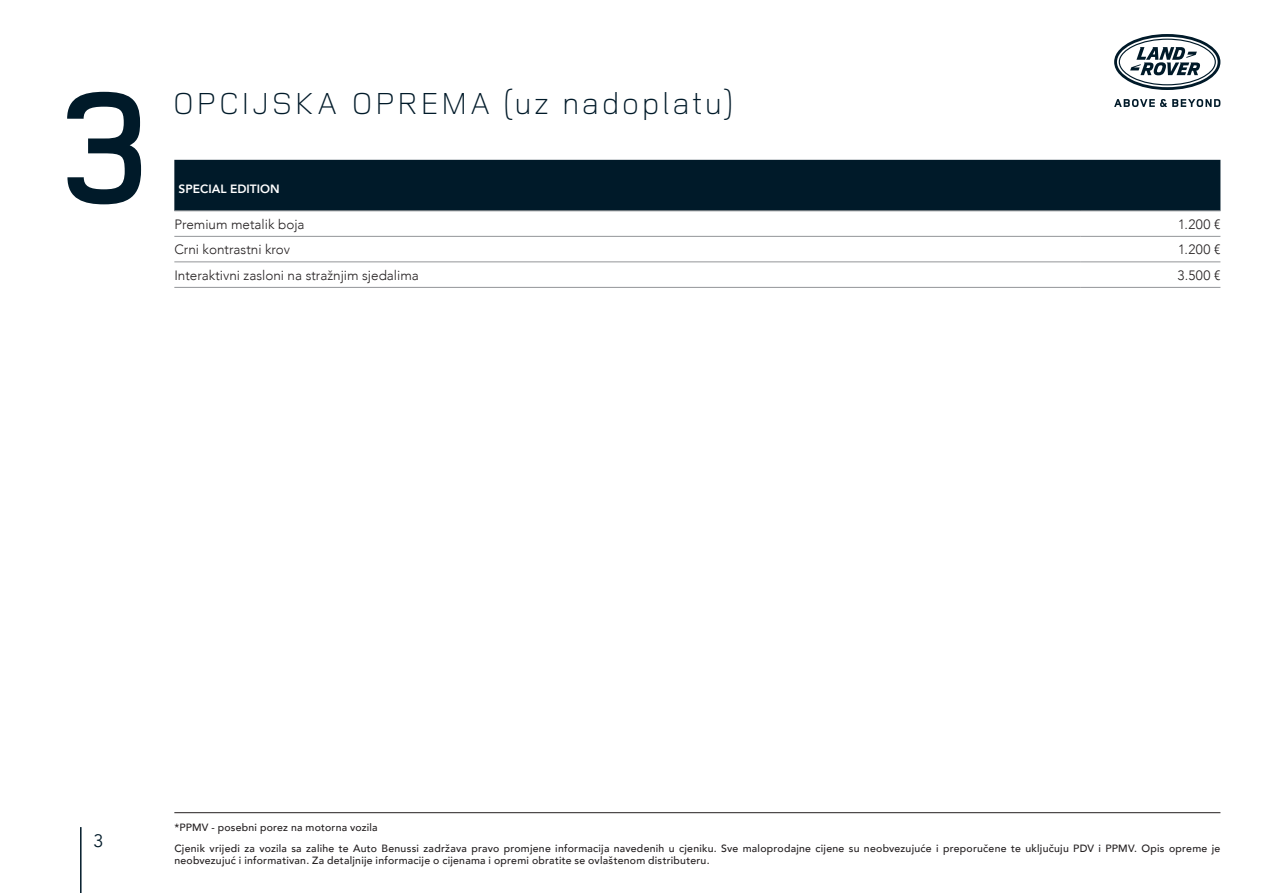
<style>
.page{position:relative;width:1263px;height:893px;background:#fff}
.page>*{position:absolute;margin:0;border:0;box-sizing:border-box;transform-origin:0 0}
.t1{font:600 165px "Land Rover Wide";color:#001a29}
.t2{font:300 31.5px "Land Rover Wide";letter-spacing:-.005em;color:#001a29}
.t3{font:18px "Avenir";color:#001a29}
.t4{font:300 13.5px "Avenir LT Com";color:#231f20}
.t5{font:800 12px "Avenir LT Com";color:#fff}
.t6{font:500 10.5px/21.1px "Avenir LT Com";letter-spacing:.025em;color:#231f20}
</style>
<div class="page">
<hr style="left:80px;top:827px;width:2px;height:66px;background:#001a29">
<svg style="left:1114px;top:34px;width:106px;height:56px"></svg>
<svg style="left:1114px;top:99px;width:106px;height:8px"></svg>
<div style="left:174px;top:160px;width:1046px;height:50px;background:#001a29"></div>
<hr style="left:174px;top:210px;width:906px;height:1px;background:#939598">
<hr style="left:1080px;top:210px;width:140px;height:1px;background:#939598">
<hr style="left:174px;top:236px;width:906px;height:1px;background:#939598">
<hr style="left:1080px;top:236px;width:140px;height:1px;background:#939598">
<hr style="left:174px;top:261px;width:906px;height:1px;background:#939598">
<hr style="left:1080px;top:261px;width:140px;height:1px;background:#939598">
<hr style="left:174px;top:287px;width:906px;height:1px;background:#939598">
<hr style="left:1080px;top:287px;width:140px;height:1px;background:#939598">
<hr style="left:174px;top:812px;width:1046px;height:1px;background:#231f20">
<h1 class="t1" style="left:50px;top:34px;width:111px">3</h1>
<h2 class="t2" style="left:171px;top:82px;width:564px">OPCIJSKA OPREMA (uz nadoplatu)</h2>
<p class="t5" style="left:179px;top:181px;width:103px">SPECIAL EDITION</p>
<p class="t4" style="left:174px;top:216px;width:132px">Premium metalik boja</p>
<p class="t4" style="left:1178px;top:216px;width:44px">1.200 €</p>
<p class="t4" style="left:174px;top:242px;width:117px">Crni kontrastni krov</p>
<p class="t4" style="left:1178px;top:242px;width:44px">1.200 €</p>
<p class="t4" style="left:174px;top:267px;width:246px">Interaktivni zasloni na stražnjim sjedalima</p>
<p class="t4" style="left:1177px;top:267px;width:44px">3.500 €</p>
<h3 class="t3" style="left:94px;top:830px;width:12px">3</h3>
<p class="t6" style="left:174px;top:817px;width:1047px">*PPMV - posebni porez na motorna vozila<br>Cjenik vrijedi za vozila sa zalihe te Auto Benussi zadržava pravo promjene informacija navedenih u cjeniku. Sve maloprodajne cijene su neobvezujuće i preporučene te uključuju PDV i PPMV. Opis opreme je</p>
<p class="t6" style="left:174px;top:850px;width:537px">neobvezujuć i informativan. Za detaljnije informacije o cijenama i opremi obratite se ovlaštenom distributeru.</p>
</div>
